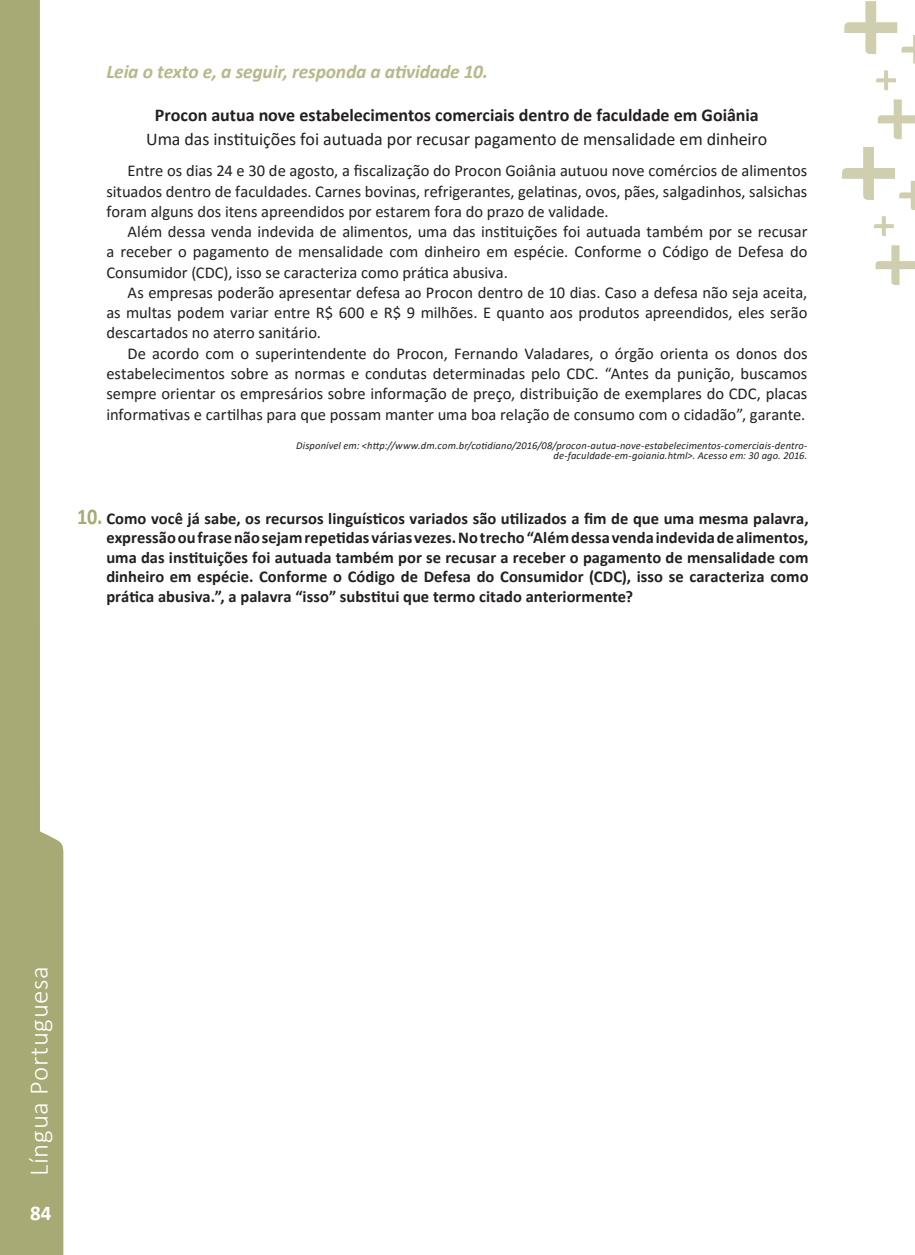
<style>
.page{position:relative;width:915px;height:1255px;background:#fff}
.page>*{position:absolute;margin:0;border:0;box-sizing:border-box;transform-origin:0 0}
.t1{font:300 27px "Calibri";letter-spacing:.025em;color:#fff}
.t2{font:700 22.5px "Calibri";color:#a7aa74;scale:.9 1}
.t3{font:700 21px "Calibri";color:#fff}
.t4{font:italic 700 19.5px "Calibri";letter-spacing:-.01em;color:#b7b88b}
.t5{font:18px "Calibri";letter-spacing:-.005em;color:#231f20}
.t6{font:700 18px "Calibri";color:#231f20}
.t7{font:16.5px/20.2px "Calibri";color:#231f20;text-align:justify}
.t8{font:700 16.5px/19.5px "Calibri";color:#231f20;text-align:justify}
.t9{font:italic 10.5px/10.5px "Calibri";letter-spacing:.015em;color:#231f20;text-align:right}
</style>
<div class="page">
<svg style="left:0;top:0;width:63px;height:1254px;fill:#a7aa74"></svg>
<svg style="left:844px;top:1px;width:70px;height:63px"></svg>
<svg style="left:876px;top:70px;width:19px;height:20px"></svg>
<svg style="left:877px;top:99px;width:37px;height:40px"></svg>
<svg style="left:842px;top:147px;width:72px;height:63px"></svg>
<svg style="left:874px;top:216px;width:19px;height:20px"></svg>
<svg style="left:875px;top:245px;width:39px;height:40px"></svg>
<p class="t4" style="left:106px;top:58px;width:383px">Leia o texto e, a seguir, responda a atividade 10.</p>
<p class="t6" style="left:155px;top:103px;width:605px">Procon autua nove estabelecimentos comerciais dentro de faculdade em Goiânia</p>
<p class="t5" style="left:146px;top:127px;width:622px">Uma das instituições foi autuada por recusar pagamento de mensalidade em dinheiro</p>
<p class="t7" style="left:106px;top:160px;width:702px;text-indent:21px">Entre os dias 24 e 30 de agosto, a fiscalização do Procon Goiânia autuou nove comércios de alimentos situados dentro de faculdades. Carnes bovinas, refrigerantes, gelatinas, ovos, pães, salgadinhos, salsichas foram alguns dos itens apreendidos por estarem fora do prazo de validade.</p>
<p class="t7" style="left:106px;top:221px;width:702px;text-indent:21px">Além dessa venda indevida de alimentos, uma das instituições foi autuada também por se recusar a receber o pagamento de mensalidade com dinheiro em espécie. Conforme o Código de Defesa do Consumidor (CDC), isso se caracteriza como prática abusiva.</p>
<p class="t7" style="left:106px;top:282px;width:702px;text-indent:21px">As empresas poderão apresentar defesa ao Procon dentro de 10 dias. Caso a defesa não seja aceita, as multas podem variar entre R$ 600 e R$ 9 milhões. E quanto aos produtos apreendidos, eles serão descartados no aterro sanitário.</p>
<p class="t7" style="left:106px;top:342px;width:702px;text-indent:21px">De acordo com o superintendente do Procon, Fernando Valadares, o órgão orienta os donos dos estabelecimentos sobre as normas e condutas determinadas pelo CDC. “Antes da punição, buscamos sempre orientar os empresários sobre informação de preço, distribuição de exemplares do CDC, placas informativas e cartilhas para que possam manter uma boa relação de consumo com o cidadão”, garante.</p>
<p class="t9" style="left:296px;top:439px;width:512px">Disponível em: &lt;http://www.dm.com.br/cotidiano/2016/08/procon-autua-nove-estabelecimentos-comerciais-dentro&shy;de-faculdade-em-goiania.html&gt;. Acesso em: 30 ago. 2016.</p>
<h2 class="t2" style="left:77px;top:501px;width:30px">10.</h2>
<p class="t8" style="left:106px;top:508px;width:703px">Como você já sabe, os recursos linguísticos variados são utilizados a fim de que uma mesma palavra, expressão ou frase não sejam repetidas várias vezes. No trecho “Além dessa venda indevida de alimentos, uma das instituições foi autuada também por se recusar a receber o pagamento de mensalidade com dinheiro em espécie. Conforme o Código de Defesa do Consumidor (CDC), isso se caracteriza como prática abusiva.”, a palavra “isso” substitui que termo citado anteriormente?</p>
<h1 class="t1" style="left:22px;top:1176px;width:212px;rotate:-90deg">Língua Portuguesa</h1>
<p class="t3" style="left:30px;top:1197px;width:23px">84</p>
</div>
